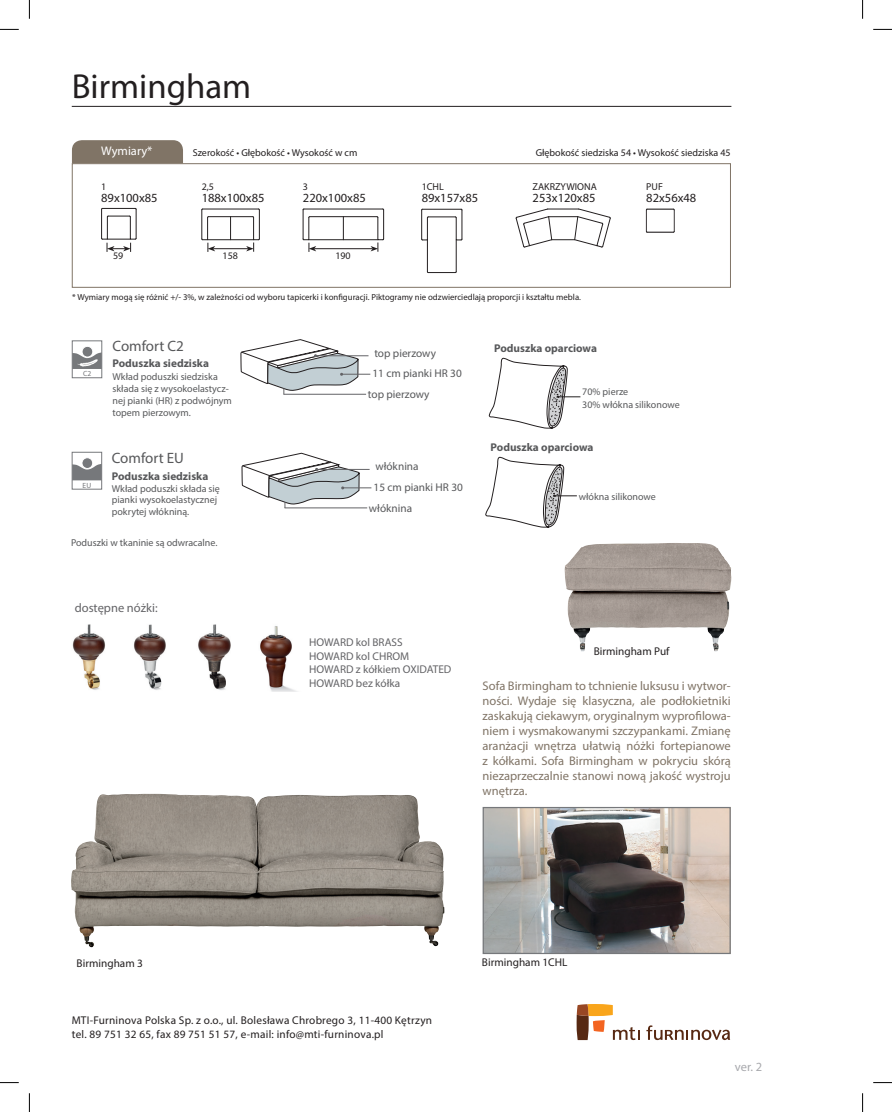
<style>
.page{position:relative;width:892px;height:1112px;background:#fff}
.page>*{position:absolute;margin:0;border:0;box-sizing:border-box;transform-origin:0 0}
.t1{font:34.75px "Myriad Pro";color:#231f20}
.t2{font:15px "Myriad Pro";color:#57585a}
.t3{font:12.5px/15px "Myriad Pro";color:#807466;text-align:justify}
.t4{font:12.5px "Myriad Pro";color:#231f20}
.t5{font:12.5px "Myriad Pro";color:#636366}
.t6{font:12.5px "Myriad Pro";color:#fff}
.t7{font:12.5px "Myriad Pro";color:#a8a9ad}
.t8{font:11.25px/13.5px "Myriad Pro";letter-spacing:.02em;color:#231f20}
.t9{font:700 11.25px "Myriad Pro";color:#57585a}
.t10{font:11.25px "Myriad Pro";color:#57585a}
.t11{font:11.25px/13.5px "Myriad Pro";color:#636366}
.t12{font:11.25px "Myriad Pro";color:#231f20}
.t13{font:10px/12px "Myriad Pro";color:#57585a}
.t14{font:10px "Myriad Pro";color:#231f20}
.t15{font:8.75px "Myriad Pro";color:#231f20}
.t16{font:7.5px "Myriad Pro";color:#76787b}
</style>
<div class="page">
<hr style="left:72px;top:106px;width:659px;height:1px;background:#231f20">
<div style="left:72px;top:140px;width:111px;height:23px;background:#807466"></div>
<svg style="left:576px;top:1004px;width:63px;height:35px"></svg>
<svg style="left:646px;top:1025px;width:84px;height:14px"></svg>
<div style="left:72px;top:340px;width:30px;height:38px;border:1px solid #76787b"></div>
<svg style="left:72px;top:346px;width:30px;height:23px"></svg>
<div style="left:72px;top:452px;width:30px;height:37px;border:1px solid #76787b"></div>
<svg style="left:72px;top:457px;width:30px;height:23px"></svg>
<div style="left:72px;top:163px;width:658px;height:124px;border:1px solid #807466"></div>
<hr style="left:202px;top:209px;width:56px;height:1px;background:#231f20">
<hr style="left:208px;top:216px;width:45px;height:1px;background:#231f20">
<hr style="left:207px;top:239px;width:46px;height:1px;background:#231f20">
<svg style="left:230px;top:217px;width:1px;height:22px"></svg>
<svg style="left:421px;top:208px;width:41px;height:32px"></svg>
<hr style="left:427px;top:240px;width:1px;height:32px;background:#231f20">
<svg style="left:427px;top:271px;width:29px;height:2px"></svg>
<hr style="left:456px;top:240px;width:1px;height:32px;background:#231f20">
<svg style="left:101px;top:208px;width:36px;height:44px"></svg>
<svg style="left:515px;top:208px;width:95px;height:39px"></svg>
<hr style="left:213px;top:248px;width:35px;height:1px;background:#231f20">
<svg style="left:201px;top:208px;width:14px;height:44px"></svg>
<svg style="left:246px;top:208px;width:14px;height:44px"></svg>
<hr style="left:304px;top:209px;width:79px;height:1px;background:#231f20">
<hr style="left:309px;top:216px;width:68px;height:1px;background:#231f20">
<svg style="left:343px;top:217px;width:1px;height:22px"></svg>
<hr style="left:309px;top:239px;width:69px;height:1px;background:#231f20">
<hr style="left:314px;top:248px;width:58px;height:1px;background:#231f20">
<svg style="left:302px;top:208px;width:14px;height:44px"></svg>
<svg style="left:370px;top:208px;width:14px;height:44px"></svg>
<img style="left:72px;top:624px;width:33px;height:66px">
<img style="left:260px;top:626px;width:36px;height:65px">
<img style="left:134px;top:624px;width:32px;height:66px">
<img style="left:198px;top:624px;width:33px;height:66px">
<img style="left:484px;top:808px;width:244px;height:143px">
<div style="left:482px;top:806px;width:248px;height:147px;border:1px solid #76787b"></div>
<svg style="left:488px;top:357px;width:92px;height:71px"></svg>
<svg style="left:240px;top:339px;width:131px;height:170px"></svg>
<svg style="left:485px;top:456px;width:92px;height:71px"></svg>
<svg style="left:646px;top:208px;width:29px;height:25px"></svg>
<img style="left:564px;top:543px;width:161px;height:108px">
<img style="left:71px;top:793px;width:341px;height:154px">
<svg style="left:0;top:29px;width:19px;height:1px"></svg>
<svg style="left:873px;top:29px;width:18px;height:1px"></svg>
<svg style="left:0;top:1082px;width:19px;height:1px"></svg>
<svg style="left:873px;top:1082px;width:18px;height:1px"></svg>
<svg style="left:29px;top:0;width:1px;height:19px"></svg>
<svg style="left:29px;top:1093px;width:1px;height:18px"></svg>
<svg style="left:862px;top:0;width:1px;height:19px"></svg>
<svg style="left:862px;top:1093px;width:1px;height:18px"></svg>
<h1 class="t1" style="left:72px;top:65px;width:181px">Birmingham</h1>
<p class="t6" style="left:101px;top:143px;width:53px">Wymiary*</p>
<p class="t14" style="left:193px;top:146px;width:166px">Szerokość • Głębokość • Wysokość w cm</p>
<p class="t14" style="left:535px;top:146px;width:196px">Głębokość siedziska 54 • Wysokość siedziska 45</p>
<p class="t14" style="left:101px;top:181px;width:7px">1</p>
<p class="t14" style="left:202px;top:181px;width:14px">2,5</p>
<p class="t14" style="left:303px;top:181px;width:7px">3</p>
<p class="t14" style="left:421px;top:181px;width:24px">1CHL</p>
<p class="t14" style="left:532px;top:181px;width:66px">ZAKRZYWIONA</p>
<p class="t14" style="left:646px;top:181px;width:18px">PUF</p>
<p class="t4" style="left:101px;top:190px;width:58px">89x100x85</p>
<p class="t4" style="left:202px;top:190px;width:64px">188x100x85</p>
<p class="t4" style="left:303px;top:190px;width:64px">220x100x85</p>
<p class="t4" style="left:421px;top:190px;width:58px">89x157x85</p>
<p class="t4" style="left:532px;top:190px;width:64px">253x120x85</p>
<p class="t4" style="left:646px;top:190px;width:52px">82x56x48</p>
<p class="t14" style="left:113px;top:250px;width:12px">59</p>
<p class="t14" style="left:222px;top:250px;width:17px">158</p>
<p class="t14" style="left:335px;top:250px;width:17px">190</p>
<p class="t15" style="left:72px;top:292px;width:510px">* Wymiary mogą się różnić +/- 3%, w zależności od wyboru tapicerki i konfiguracji. Piktogramy nie odzwierciedlają proporcji i kształtu mebla.</p>
<p class="t16" style="left:83px;top:368px;width:10px">C2</p>
<p class="t16" style="left:83px;top:480px;width:10px">EU</p>
<p class="t2" style="left:112px;top:336px;width:73px">Comfort C2</p>
<p class="t9" style="left:112px;top:356px;width:98px">Poduszka siedziska</p>
<p class="t13" style="left:112px;top:371px;width:121px">Wkład poduszki siedziska składa się z wysokoelastycz&shy;nej pianki (HR) z podwójnym topem pierzowym.</p>
<p class="t2" style="left:112px;top:449px;width:74px">Comfort EU</p>
<p class="t9" style="left:112px;top:468px;width:98px">Poduszka siedziska</p>
<p class="t13" style="left:112px;top:483px;width:110px;line-height:11.2px">Wkład poduszki składa się pianki wysokoelastycznej pokrytej włókniną.</p>
<p class="t13" style="left:71px;top:536px;width:148px">Poduszki w tkaninie są odwracalne.</p>
<p class="t5" style="left:75px;top:600px;width:84px">dostępne nóżki:</p>
<p class="t10" style="left:374px;top:346px;width:63px">top pierzowy</p>
<p class="t10" style="left:372px;top:366px;width:91px">11 cm pianki HR 30</p>
<p class="t10" style="left:368px;top:387px;width:63px">top pierzowy</p>
<p class="t10" style="left:375px;top:459px;width:45px">włóknina</p>
<p class="t10" style="left:373px;top:480px;width:91px">15 cm pianki HR 30</p>
<p class="t10" style="left:369px;top:501px;width:45px">włóknina</p>
<p class="t9" style="left:494px;top:340px;width:104px">Poduszka oparciowa</p>
<p class="t13" style="left:582px;top:385px;width:99px;line-height:12.5px">70% pierze<br>30% włókna silikonowe</p>
<p class="t9" style="left:490px;top:439px;width:104px">Poduszka oparciowa</p>
<p class="t13" style="left:578px;top:490px;width:79px">włókna silikonowe</p>
<p class="t11" style="left:309px;top:635px;width:144px">HOWARD kol BRASS<br>HOWARD kol CHROM<br>HOWARD z kółkiem OXIDATED<br>HOWARD bez kółka</p>
<p class="t12" style="left:593px;top:644px;width:77px">Birmingham Puf</p>
<p class="t3" style="left:482px;top:678px;width:250px">Sofa Birmingham to tchnienie luksusu i wytwor&shy;ności. Wydaje się klasyczna, ale podłokietniki zaskakują ciekawym, oryginalnym wyprofilowa&shy;niem i wysmakowanymi szczypankami. Zmianę aranżacji wnętrza ułatwią nóżki fortepianowe z kółkami. Sofa Birmingham w pokryciu skórą niezaprzeczalnie stanowi nową jakość wystroju wnętrza.</p>
<p class="t12" style="left:77px;top:955px;width:68px">Birmingham 3</p>
<p class="t8" style="left:72px;top:1013px;width:362px">MTI-Furninova Polska Sp. z o.o., ul. Bolesława Chrobrego 3, 11-400 Kętrzyn tel. 89 751 32 65, fax 89 751 51 57, e-mail: info@mti-furninova.pl</p>
<p class="t12" style="left:482px;top:955px;width:87px">Birmingham 1CHL</p>
<p class="t7" style="left:734px;top:1058px;width:29px">ver. 2</p>
</div>
